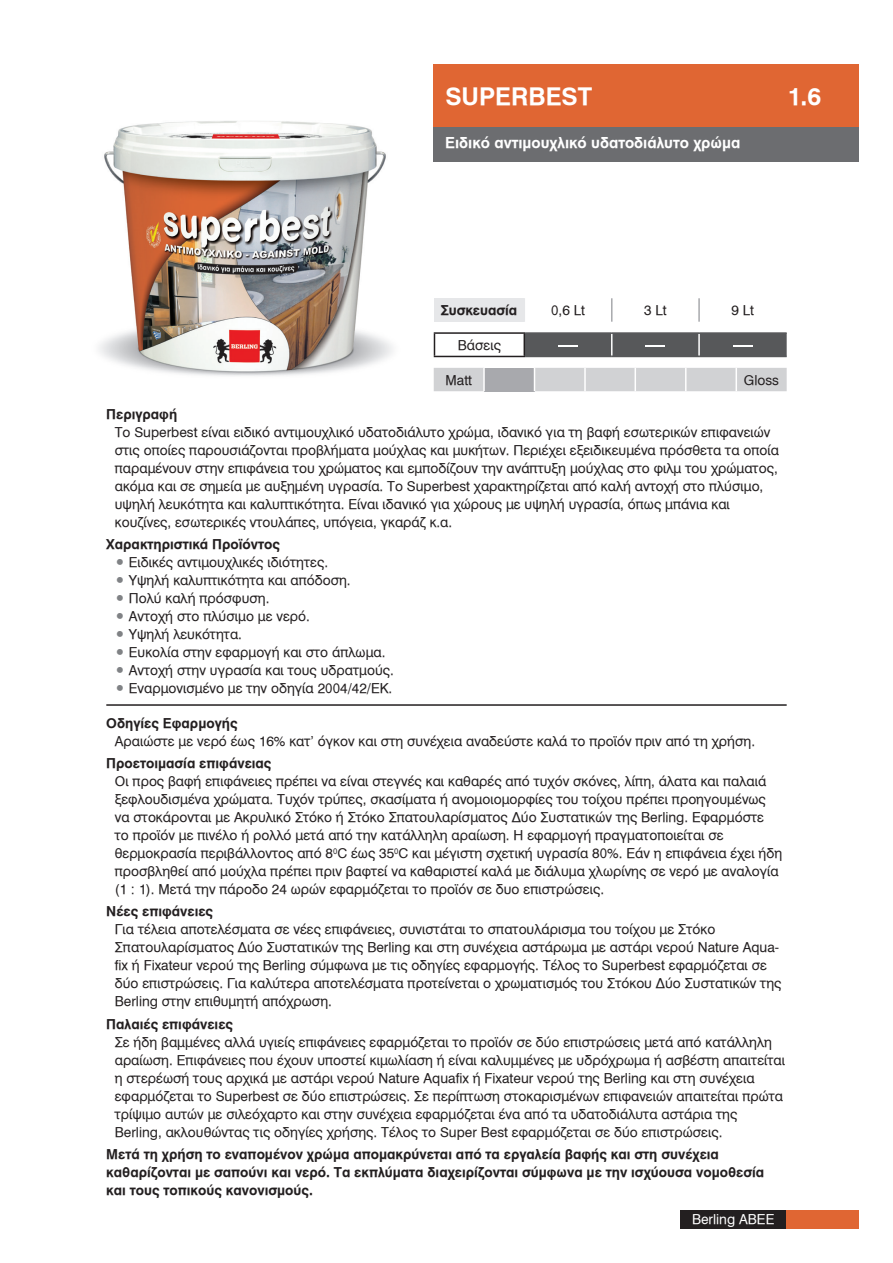
<style>
.page{position:relative;width:893px;height:1263px;background:#fff}
.page>*{position:absolute;margin:0;border:0;box-sizing:border-box;transform-origin:0 0}
.t1{font:24px "UB Helvetica Bold";color:#fff}
.t2{font:15.9px "UB Helvetica";color:#fff;scale:5.08 1}
.t3{font:15px "UB Helvetica Bold";color:#fff}
.t4{font:13.5px/18px "UB Helvetica";color:#231f20}
.t5{font:13.5px/18px "UB Helvetica Bold";color:#231f20}
.t6{font:13.5px "UB Helvetica";color:#fff}
.s1{font-family:"UB Helvetica Bold"}
.s2{color:#808285}
</style>
<div class="page">
<img style="left:99px;top:121px;width:294px;height:255px">
<div style="left:434px;top:64px;width:425px;height:64px;background:#e06633"></div>
<div style="left:434px;top:128px;width:425px;height:34px;background:#6c6d70"></div>
<div style="left:680px;top:1210px;width:107px;height:19px;background:#231f20"></div>
<div style="left:787px;top:1210px;width:72px;height:19px;background:#e06633"></div>
<svg style="left:434px;top:368px;width:353px;height:23px"></svg>
<hr style="left:735px;top:368px;width:2px;height:23px;background:#fff">
<hr style="left:434px;top:332px;width:91px;height:2px;background:#231f20">
<svg style="left:434px;top:334px;width:1px;height:22px"></svg>
<div style="left:524px;top:333px;width:263px;height:23px;background:#57585a"></div>
<hr style="left:434px;top:356px;width:91px;height:1px;background:#231f20">
<hr style="left:525px;top:332px;width:87px;height:2px;background:#57585a">
<hr style="left:612px;top:332px;width:87px;height:2px;background:#57585a">
<hr style="left:699px;top:332px;width:88px;height:2px;background:#57585a">
<hr style="left:525px;top:356px;width:87px;height:1px;background:#57585a">
<hr style="left:612px;top:356px;width:87px;height:1px;background:#57585a">
<hr style="left:699px;top:356px;width:88px;height:1px;background:#57585a">
<div style="left:434px;top:298px;width:90px;height:24px;background:#e6e7e9"></div>
<svg style="left:524px;top:298px;width:176px;height:24px"></svg>
<hr style="left:106px;top:704px;width:681px;height:2px;background:#231f20">
<p class="t1" style="left:445px;top:82px;width:148px">SUPERBEST</p>
<p class="t3" style="left:445px;top:134px;width:297px">Ειδικό αντιμουχλικό υδατοδιάλυτο χρώμα</p>
<p class="t1" style="left:787px;top:82px;width:36px">1.6</p>
<p class="t5" style="left:441px;top:301px;width:78px">Συσκευασία</p>
<p class="t4" style="left:551px;top:301px;width:35px">0,6 Lt</p>
<p class="t4" style="left:644px;top:301px;width:24px">3 Lt</p>
<p class="t4" style="left:732px;top:301px;width:24px">9 Lt</p>
<p class="t4" style="left:458px;top:336px;width:45px">Βάσεις</p>
<p class="t2" style="left:555px;top:335px;width:7px">-</p>
<p class="t2" style="left:643px;top:335px;width:7px">-</p>
<p class="t2" style="left:730px;top:335px;width:7px">-</p>
<p class="t4" style="left:446px;top:371px;width:28px">Matt</p>
<p class="t4" style="left:744px;top:371px;width:37px">Gloss</p>
<p class="t4" style="left:115px;top:405px;width:666px;text-indent:-9px"><span class="s1">Περιγραφή<br></span>To Superbest είναι ειδικό αντιμουχλικό υδατοδιάλυτο χρώμα, ιδανικό για τη βαφή εσωτερικών επιφανειών στις οποίες παρουσιάζονται προβλήματα μούχλας και μυκήτων. Περιέχει εξειδικευμένα πρόσθετα τα οποία παραμένουν στην επιφάνεια του χρώματος και εμποδίζουν την ανάπτυξη μούχλας στο φιλμ του χρώματος, ακόμα και σε σημεία με αυξημένη υγρασία. To Superbest χαρακτηρίζεται από καλή αντοχή στο πλύσιμο, υψηλή λευκότητα και καλυπτικότητα. Είναι ιδανικό για χώρους με υψηλή υγρασία, όπως μπάνια και κουζίνες, εσωτερικές ντουλάπες, υπόγεια, γκαράζ κ.α.</p>
<p class="t5" style="left:106px;top:535px;width:175px">Χαρακτηριστικά Προϊόντος</p>
<p class="t4" style="left:115px;top:553px;width:215px"><span class="s2">•</span> Ειδικές αντιμουχλικές ιδιότητες.</p>
<p class="t4" style="left:115px;top:571px;width:237px"><span class="s2">•</span> Υψηλή καλυπτικότητα και απόδοση.</p>
<p class="t4" style="left:115px;top:589px;width:156px"><span class="s2">•</span> Πολύ καλή πρόσφυση.</p>
<p class="t4" style="left:115px;top:607px;width:197px"><span class="s2">•</span> Aντοχή στο πλύσιμο με νερό.</p>
<p class="t4" style="left:115px;top:625px;width:129px"><span class="s2">•</span> Υψηλή λευκότητα.</p>
<p class="t4" style="left:115px;top:643px;width:272px"><span class="s2">•</span> Ευκολία στην εφαρμογή και στο άπλωμα.</p>
<p class="t4" style="left:115px;top:661px;width:281px"><span class="s2">•</span> Αντοχή στην υγρασία και τους υδρατμούς.</p>
<p class="t4" style="left:115px;top:679px;width:279px"><span class="s2">•</span> Εναρμονισμένο με την οδηγία 2004/42/ΕΚ.</p>
<p class="t4" style="left:115px;top:714px;width:642px;text-indent:-9px"><span class="s1">Οδηγίες Εφαρμογής<br></span>Αραιώστε με νερό έως 16% κατ’ όγκον και στη συνέχεια αναδεύστε καλά το προϊόν πριν από τη χρήση.</p>
<p class="t4" style="left:115px;top:754px;width:669px;text-indent:-9px"><span class="s1">Προετοιμασία επιφάνειας<br></span>Οι προς βαφή επιφάνειες πρέπει να είναι στεγνές και καθαρές από τυχόν σκόνες, λίπη, άλατα και παλαιά ξεφλουδισμένα χρώματα. Τυχόν τρύπες, σκασίματα ή ανομοιομορφίες του τοίχου πρέπει προηγουμένως να στοκάρονται με Ακρυλικό Στόκο ή Στόκο Σπατουλαρίσματος Δύο Συστατικών της Berling. Εφαρμόστε<br>το προϊόν με πινέλο ή ρολλό μετά από την κατάλληλη αραίωση. Η εφαρμογή πραγματοποιείται σε θερμοκρασία περιβάλλοντος από 8<sup>0</sup>C έως 35<sup>0</sup>C και μέγιστη σχετική υγρασία 80%. Εάν η επιφάνεια έχει ήδη προσβληθεί από μούχλα πρέπει πριν βαφτεί να καθαριστεί καλά με διάλυμα χλωρίνης σε νερό με αναλογία (1 : 1). Μετά την πάροδο 24 ωρών εφαρμόζεται το προϊόν σε δυο επιστρώσεις.</p>
<p class="t4" style="left:115px;top:903px;width:668px;text-indent:-9px"><span class="s1">Νέες επιφάνειες<br></span>Για τέλεια αποτελέσματα σε νέες επιφάνειες, συνιστάται το σπατουλάρισμα του τοίχου με Στόκο Σπατουλαρίσματος Δύο Συστατικών της Berling και στη συνέχεια αστάρωμα με αστάρι νερού Nature Aqua&shy;fix ή Fixateur νερού της Berling σύμφωνα με τις οδηγίες εφαρμογής. Τέλος το Superbest εφαρμόζεται σε δύο επιστρώσεις. Για καλύτερα αποτελέσματα προτείνεται ο χρωματισμός του Στόκου Δύο Συστατικών της Berling στην επιθυμητή απόχρωση.</p>
<p class="t4" style="left:115px;top:1015px;width:672px;text-indent:-9px"><span class="s1">Παλαιές επιφάνειες<br></span>Σε ήδη βαμμένες αλλά υγιείς επιφάνειες εφαρμόζεται το προϊόν σε δύο επιστρώσεις μετά από κατάλληλη αραίωση. Επιφάνειες που έχουν υποστεί κιμωλίαση ή είναι καλυμμένες με υδρόχρωμα ή ασβέστη απαιτείται η στερέωσή τους αρχικά με αστάρι νερού Nature Aquafix ή Fixateur νερού της Berling και στη συνέχεια εφαρμόζεται το Superbest σε δύο επιστρώσεις. Σε περίπτωση στοκαρισμένων επιφανειών απαιτείται πρώτα τρίψιμο αυτών με σιλεόχαρτο και στην συνέχεια εφαρμόζεται ένα από τα υδατοδιάλυτα αστάρια της Berling, ακλουθώντας τις οδηγίες χρήσης. Τέλος το Super Best εφαρμόζεται σε δύο επιστρώσεις.</p>
<p class="t5" style="left:106px;top:1145px;width:659px">Μετά τη χρήση το εναπομένον χρώμα απομακρύνεται από τα εργαλεία βαφής και στη συνέχεια καθαρίζονται με σαπούνι και νερό. Τα εκπλύματα διαχειρίζονται σύμφωνα με την ισχύουσα νομοθεσία και τους τοπικούς κανονισμούς.</p>
<p class="t6" style="left:692px;top:1211px;width:84px">Berling ABEE</p>
</div>
